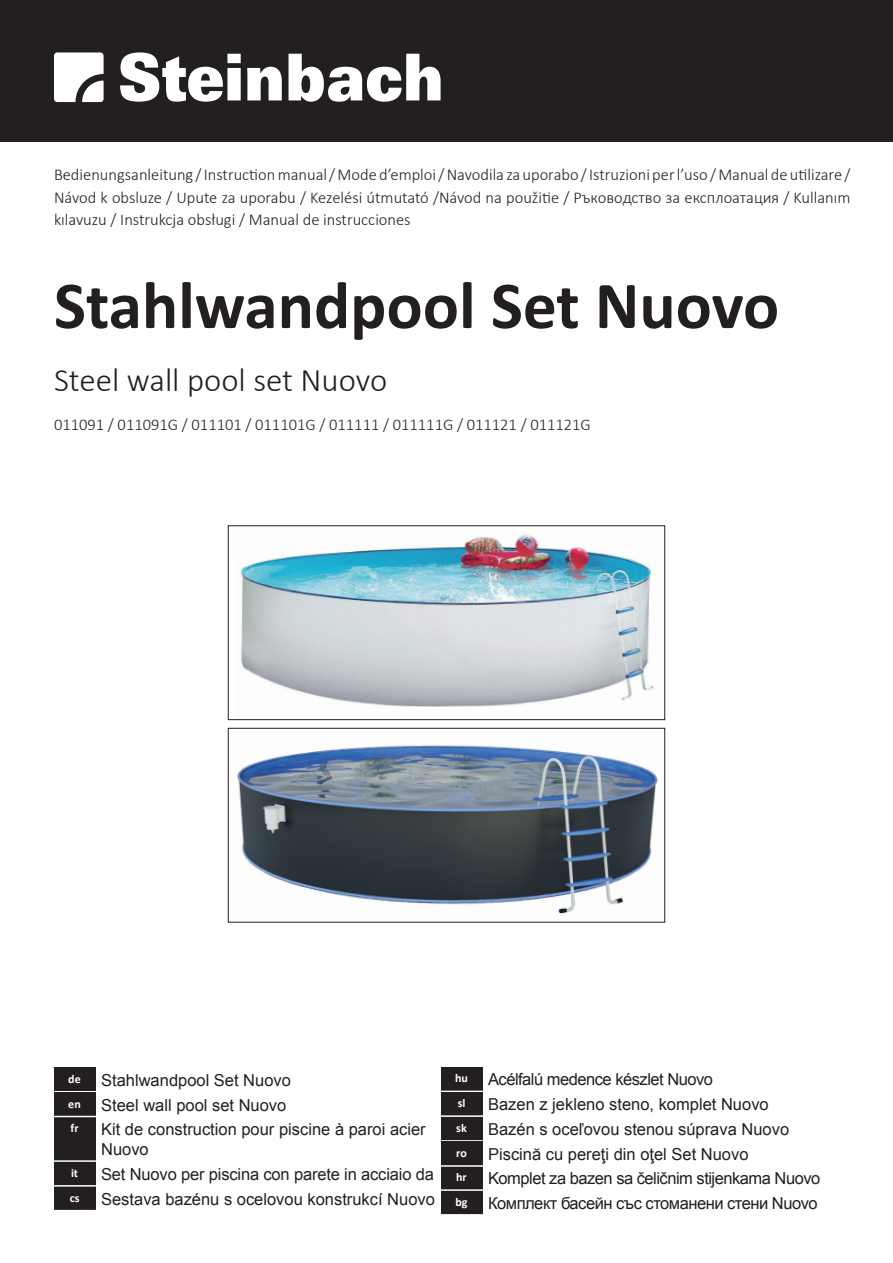
<style>
.page{position:relative;width:893px;height:1263px;background:#fff}
.page>*{position:absolute;margin:0;border:0;box-sizing:border-box;transform-origin:0 0}
.t1{font:700 67.5px "Calibri";color:#231f20}
.t2{font:300 33px "Calibri";color:#231f20}
.t3{font:300 16.5px/22.5px "Calibri";color:#231f20;text-align:justify}
.t4{font:16.5px/19.8px "Arial";color:#231f20}
.t5{font:16.5px "Arial";letter-spacing:-.03em;color:#231f20}
.t6{font:700 12px "Calibri";color:#fff}
</style>
<div class="page">
<div style="left:0;top:0;width:893px;height:142px;background:#231f20"></div>
<img style="left:237px;top:745px;width:421px;height:169px">
<div style="left:228px;top:728px;width:437px;height:195px;border:1px solid #231f20"></div>
<img style="left:240px;top:534px;width:414px;height:173px">
<div style="left:228px;top:525px;width:437px;height:195px;border:1px solid #231f20"></div>
<svg style="left:120px;top:52px;width:321px;height:50px"></svg>
<svg style="left:54px;top:52px;width:50px;height:50px;background:#e3e3e3"></svg>
<div style="left:54px;top:1068px;width:41px;height:24px;background:#231f20"></div>
<hr style="left:54px;top:1091px;width:41px;height:1px;background:#fff">
<div style="left:441px;top:1191px;width:41px;height:24px;background:#231f20"></div>
<hr style="left:441px;top:1214px;width:41px;height:1px;background:#fff">
<div style="left:441px;top:1117px;width:41px;height:24px;background:#231f20"></div>
<hr style="left:441px;top:1140px;width:41px;height:2px;background:#fff">
<div style="left:441px;top:1067px;width:41px;height:24px;background:#231f20"></div>
<div style="left:441px;top:1166px;width:41px;height:24px;background:#231f20"></div>
<hr style="left:441px;top:1189px;width:41px;height:2px;background:#fff">
<div style="left:54px;top:1186px;width:41px;height:24px;background:#231f20"></div>
<div style="left:441px;top:1142px;width:41px;height:24px;background:#231f20"></div>
<hr style="left:441px;top:1165px;width:41px;height:2px;background:#fff">
<div style="left:441px;top:1092px;width:41px;height:24px;background:#231f20"></div>
<hr style="left:441px;top:1115px;width:41px;height:2px;background:#fff">
<div style="left:54px;top:1162px;width:41px;height:24px;background:#231f20"></div>
<hr style="left:54px;top:1185px;width:41px;height:1px;background:#fff">
<div style="left:54px;top:1117px;width:41px;height:44px;background:#231f20"></div>
<hr style="left:54px;top:1160px;width:41px;height:2px;background:#fff">
<div style="left:54px;top:1092px;width:41px;height:24px;background:#231f20"></div>
<p class="t3" style="left:54px;top:163px;width:798px">Bedienungsanleitung / Instruction manual / Mode d’emploi / Navodila za uporabo / Istruzioni per l’uso / Manual de utilizare / Návod k obsluze / Upute za uporabu / Kezelési útmutató /Návod na použitie / Ръководство за експлоатация / Kullanım kılavuzu / Instrukcja obsługi / Manual de instrucciones</p>
<h1 class="t1" style="left:54px;top:258px;width:727px">Stahlwandpool Set Nuovo</h1>
<h2 class="t2" style="left:54px;top:360px;width:335px">Steel wall pool set Nuovo</h2>
<p class="t3" style="left:54px;top:413px;width:538px">011091 / 011091G / 011101 / 011101G / 011111 / 011111G / 011121 / 011121G</p>
<p class="t4" style="left:68px;top:1070px;width:224px"><sup>de</sup> Stahlwandpool Set Nuovo</p>
<p class="t5" style="left:455px;top:1069px;width:259px"><sup>hu</sup> Acélfalú medence készlet Nuovo</p>
<p class="t4" style="left:68px;top:1095px;width:220px"><sup>en</sup> Steel wall pool set Nuovo</p>
<p class="t6" style="left:458px;top:1095px;width:9px">sl</p>
<p class="t4" style="left:488px;top:1095px;width:282px">Bazen z jekleno steno, komplet Nuovo</p>
<p class="t6" style="left:71px;top:1120px;width:10px">fr</p>
<p class="t4" style="left:101px;top:1120px;width:326px">Kit de construction pour piscine à paroi acier<br>Nuovo</p>
<p class="t6" style="left:456px;top:1119px;width:12px">sk</p>
<p class="t4" style="left:488px;top:1119px;width:303px">Bazén s oceľovou stenou súprava Nuovo</p>
<p class="t6" style="left:456px;top:1144px;width:12px">ro</p>
<p class="t4" style="left:488px;top:1144px;width:262px">Piscină cu pereţi din oţel Set Nuovo</p>
<p class="t6" style="left:71px;top:1164px;width:9px">it</p>
<p class="t4" style="left:101px;top:1164px;width:334px">Set Nuovo per piscina con parete in acciaio da</p>
<p class="t6" style="left:456px;top:1168px;width:12px">hr</p>
<p class="t5" style="left:488px;top:1167px;width:334px">Komplet za bazen sa čeličnim stijenkama Nuovo</p>
<p class="t6" style="left:70px;top:1189px;width:11px">cs</p>
<p class="t4" style="left:101px;top:1189px;width:335px">Sestava bazénu s ocelovou konstrukcí Nuovo</p>
<p class="t5" style="left:455px;top:1192px;width:364px"><sup>bg</sup> Комплект басейн със стоманени стени Nuovo</p>
</div>
